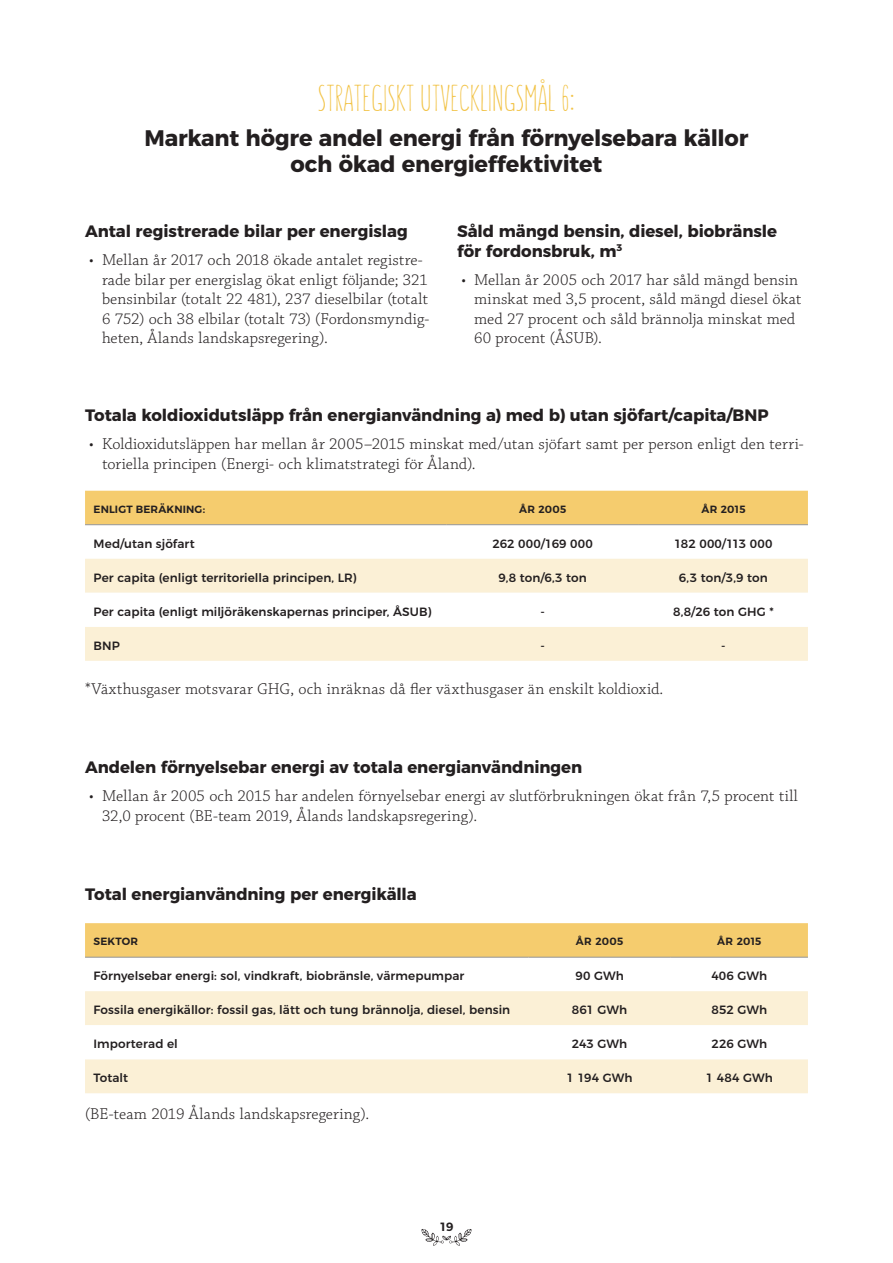
<style>
.page{position:relative;width:893px;height:1263px;background:#fff}
.page>*{position:absolute;margin:0;border:0;box-sizing:border-box;transform-origin:0 0}
.t1{font:37.5px "SUNN";color:#f2c347}
.MELLIS_montserrat_b{font:700 22.5px/25.8px "Montserrat";letter-spacing:-.01em;color:#231f20;text-align:center}
.Brödtext{font:300 16.5px/19.5px "Chaparral Pro";letter-spacing:.005em;color:#231f20}
.MELLIS_montserrat_b-2{font:700 16.5px/19.5px "Montserrat";letter-spacing:-.005em;color:#231f20}
.Brödtext-2{font:500 12px "Montserrat";letter-spacing:.005em;color:#231f20}
.t2{font:600 12px "Montserrat";color:#231f20}
.Brödtext-3{font:600 10.5px "Montserrat";letter-spacing:.02em;color:#231f20}
</style>
<div class="page">
<svg style="left:421px;top:1229px;width:51px;height:17px"></svg>
<div style="left:85px;top:491px;width:723px;height:33px;background:#f5cc6e"></div>
<div style="left:85px;top:559px;width:723px;height:102px;background:#fbf0d6"></div>
<svg style="left:85px;top:593px;width:723px;height:34px"></svg>
<hr style="left:85px;top:524px;width:361px;height:1px;background:#939598">
<hr style="left:446px;top:524px;width:193px;height:1px;background:#939598">
<hr style="left:639px;top:524px;width:169px;height:1px;background:#939598">
<div style="left:85px;top:923px;width:723px;height:34px;background:#f5cc6e"></div>
<div style="left:85px;top:991px;width:723px;height:102px;background:#fbf0d6"></div>
<svg style="left:85px;top:1025px;width:723px;height:34px"></svg>
<hr style="left:85px;top:957px;width:443px;height:1px;background:#939598">
<hr style="left:528px;top:957px;width:143px;height:1px;background:#939598">
<hr style="left:671px;top:957px;width:137px;height:1px;background:#939598">
<p class="t1" style="left:318px;top:78px;width:259px">STRATEGISKT UTVECKLINGSMÅL 6:</p>
<p class="MELLIS_montserrat_b" style="left:144px;top:125px;width:605px">Markant högre andel energi från förnyelsebara källor och ökad energieffektivitet</p>
<p class="MELLIS_montserrat_b-2" style="left:85px;top:222px;width:324px">Antal registrerade bilar per energislag</p>
<p class="Brödtext" style="left:102px;top:251px;width:329px;text-indent:-13px">• Mellan år 2017 och 2018 ökade antalet registre&shy;rade bilar per energislag ökat enligt följande; 321 bensinbilar (totalt 22 481), 237 dieselbilar (totalt 6 752) och 38 elbilar (totalt 73) (Fordonsmyndig&shy;heten, Ålands landskapsregering).</p>
<p class="MELLIS_montserrat_b-2" style="left:457px;top:222px;width:321px">Såld mängd bensin, diesel, biobränsle för fordonsbruk, m<sup>3</sup></p>
<p class="Brödtext" style="left:474px;top:270px;width:329px;text-indent:-13px">• Mellan år 2005 och 2017 har såld mängd bensin minskat med 3,5 procent, såld mängd diesel ökat med 27 procent och såld brännolja minskat med 60 procent (ÅSUB).</p>
<p class="MELLIS_montserrat_b-2" style="left:85px;top:406px;width:685px">Totala koldioxidutsläpp från energianvändning a) med b) utan sjöfart/capita/BNP</p>
<p class="Brödtext" style="left:102px;top:435px;width:703px;text-indent:-13px">• Koldioxidutsläppen har mellan år 2005–2015 minskat med/utan sjöfart samt per person enligt den terri&shy;toriella principen (Energi- och klimatstrategi för Åland).</p>
<p class="Brödtext-3" style="left:94px;top:502px;width:113px">ENLIGT BERÄKNING:</p>
<p class="Brödtext-3" style="left:519px;top:502px;width:49px">ÅR 2005</p>
<p class="Brödtext-3" style="left:701px;top:502px;width:46px">ÅR 2015</p>
<p class="Brödtext-2" style="left:94px;top:536px;width:103px">Med/utan sjöfart</p>
<p class="Brödtext-2" style="left:492px;top:536px;width:102px">262 000/169 000</p>
<p class="Brödtext-2" style="left:674px;top:536px;width:100px">182 000/113 000</p>
<p class="Brödtext-2" style="left:94px;top:570px;width:264px">Per capita (enligt territoriella principen, LR)</p>
<p class="Brödtext-2" style="left:498px;top:570px;width:90px">9,8 ton/6,3 ton</p>
<p class="Brödtext-2" style="left:679px;top:570px;width:90px">6,3 ton/3,9 ton</p>
<p class="Brödtext-2" style="left:94px;top:604px;width:339px">Per capita (enligt miljöräkenskapernas principer, ÅSUB)</p>
<p class="Brödtext-2" style="left:540px;top:604px;width:6px">-</p>
<p class="Brödtext-2" style="left:673px;top:604px;width:102px">8,8/26 ton GHG *</p>
<p class="Brödtext-2" style="left:94px;top:638px;width:28px">BNP</p>
<p class="Brödtext-2" style="left:540px;top:638px;width:6px">-</p>
<p class="Brödtext-2" style="left:721px;top:638px;width:6px">-</p>
<p class="Brödtext" style="left:85px;top:680px;width:580px">*Växthusgaser motsvarar GHG, och inräknas då fler växthusgaser än enskilt koldioxid.</p>
<p class="MELLIS_montserrat_b-2" style="left:85px;top:758px;width:499px">Andelen förnyelsebar energi av totala energianvändningen</p>
<p class="Brödtext" style="left:102px;top:787px;width:697px;text-indent:-13px">• Mellan år 2005 och 2015 har andelen förnyelsebar energi av slutförbrukningen ökat från 7,5 procent till<br>32,0 procent (BE-team 2019, Ålands landskapsregering).</p>
<p class="MELLIS_montserrat_b-2" style="left:85px;top:885px;width:333px">Total energianvändning per energikälla</p>
<p class="Brödtext-3" style="left:94px;top:935px;width:46px">SEKTOR</p>
<p class="Brödtext-3" style="left:576px;top:935px;width:49px">ÅR 2005</p>
<p class="Brödtext-3" style="left:717px;top:935px;width:46px">ÅR 2015</p>
<p class="Brödtext-2" style="left:94px;top:968px;width:372px">Förnyelsebar energi: sol, vindkraft, biobränsle, värmepumpar</p>
<p class="Brödtext-2" style="left:575px;top:968px;width:50px">90 GWh</p>
<p class="Brödtext-2" style="left:711px;top:968px;width:57px">406 GWh</p>
<p class="Brödtext-2" style="left:94px;top:1002px;width:418px">Fossila energikällor: fossil gas, lätt och tung brännolja, diesel, bensin</p>
<p class="Brödtext-2" style="left:572px;top:1002px;width:57px">861 GWh</p>
<p class="Brödtext-2" style="left:712px;top:1002px;width:57px">852 GWh</p>
<p class="Brödtext-2" style="left:94px;top:1036px;width:86px">Importerad el</p>
<p class="Brödtext-2" style="left:572px;top:1036px;width:57px">243 GWh</p>
<p class="Brödtext-2" style="left:712px;top:1036px;width:57px">226 GWh</p>
<p class="Brödtext-2" style="left:94px;top:1070px;width:36px">Totalt</p>
<p class="Brödtext-2" style="left:567px;top:1070px;width:67px">1 194 GWh</p>
<p class="Brödtext-2" style="left:706px;top:1070px;width:68px">1 484 GWh</p>
<p class="Brödtext" style="left:85px;top:1105px;width:286px">(BE-team 2019 Ålands landskapsregering).</p>
<p class="t2" style="left:439px;top:1219px;width:16px">19</p>
</div>
